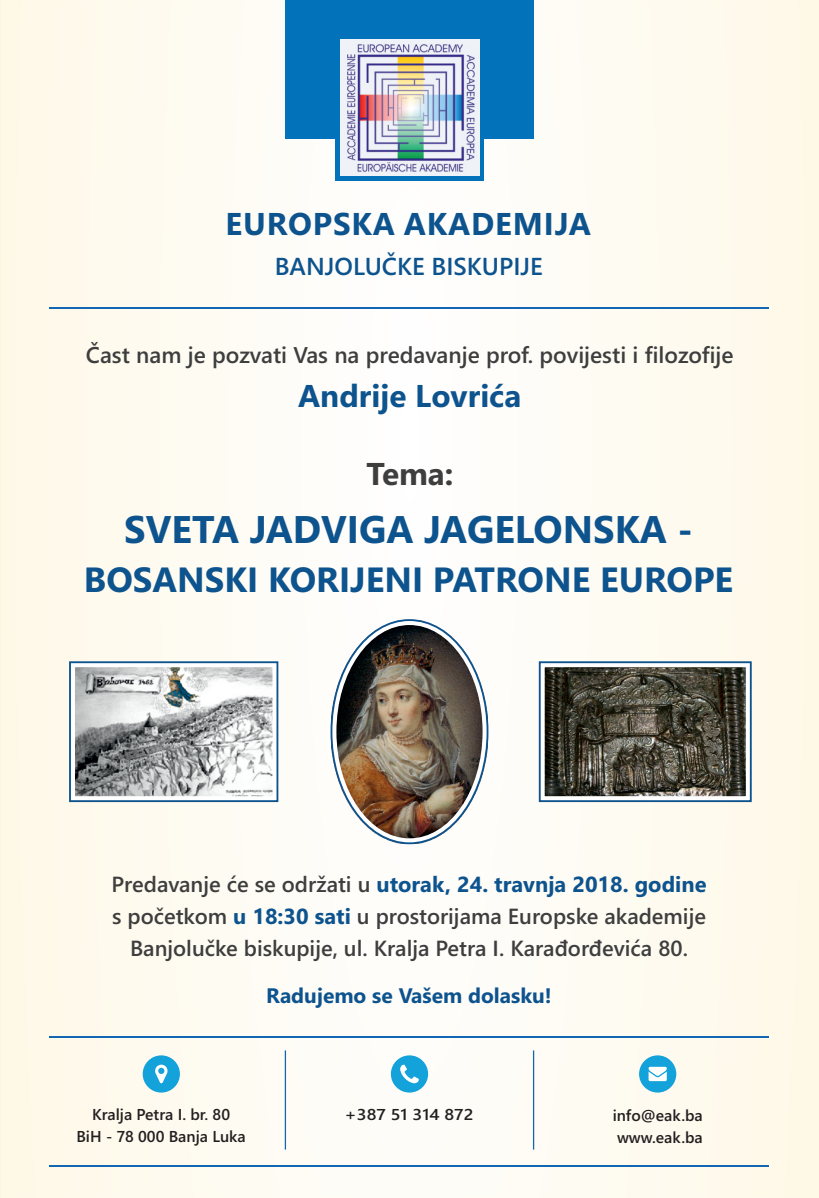
<style>
.page{position:relative;width:819px;height:1198px;background:#fff}
.page>*{position:absolute;margin:0;border:0;box-sizing:border-box;transform-origin:0 0}
.t1{font:700 38.5px "Segoe UI";color:#0d538e}
.t2{font:700 35px "Segoe UI";color:#0d538e}
.t3{font:700 31.5px "Segoe UI";letter-spacing:.02em;color:#0d538e}
.t4{font:700 31.5px "Segoe UI";color:#0d538e}
.t5{font:700 31.5px "Segoe UI";color:#3e3e3f}
.t6{font:600 24.5px "Segoe UI";color:#0d538e}
.t7{font:600 22.75px "Segoe UI";color:#3e3e3f}
.t8{font:600 21.88px/32px "Segoe UI";color:#3e3e3f;text-align:center}
.t9{font:700 21px "Segoe UI";color:#0d538e}
.t10{font:600 15.75px/22px "Segoe UI";color:#231f20}
.t11{font:600 15.75px "Segoe UI";color:#231f20;scale:1.12 1}
.s1{font-weight:700;color:#0d538e}
</style>
<div class="page">
<img style="left:0;top:0;width:819px;height:1198px">
<div style="left:335px;top:32px;width:149px;height:149px;background:#0273bb"></div>
<div style="left:285px;top:0;width:248px;height:139px;background:#0273bb"></div>
<img style="left:340px;top:40px;width:139px;height:136px">
<hr style="left:285px;top:1050px;width:1px;height:100px;background:#1167b3">
<hr style="left:533px;top:1050px;width:1px;height:100px;background:#1167b3">
<div style="left:143px;top:1055px;width:37px;height:38px;background:#14a2da;border-radius:50%"></div>
<svg style="left:155px;top:1065px;width:12px;height:18px"></svg>
<div style="left:391px;top:1055px;width:37px;height:38px;background:#14a2da;border-radius:50%"></div>
<svg style="left:400px;top:1065px;width:19px;height:18px"></svg>
<div style="left:639px;top:1055px;width:37px;height:38px;background:#14a2da;border-radius:50%"></div>
<svg style="left:648px;top:1067px;width:18px;height:14px"></svg>
<hr style="left:50px;top:307px;width:719px;height:1px;background:#1167b3">
<hr style="left:50px;top:1036px;width:719px;height:1px;background:#1167b3">
<hr style="left:50px;top:1165px;width:719px;height:1px;background:#1167b3">
<img style="left:331px;top:620px;width:156px;height:223px">
<img style="left:76px;top:668px;width:195px;height:127px">
<img style="left:545px;top:668px;width:199px;height:127px">
<div style="left:539px;top:662px;width:211px;height:139px;border:5px solid #fff"></div>
<div style="left:331px;top:620px;width:156px;height:223px;border:5px solid #fff;border-radius:50%"></div>
<div style="left:538px;top:661px;width:213px;height:141px;border:2px solid #0d538e"></div>
<div style="left:70px;top:662px;width:207px;height:139px;border:5px solid #fff"></div>
<div style="left:69px;top:661px;width:209px;height:141px;border:2px solid #0d538e"></div>
<h3 class="t3" style="left:225px;top:213px;width:367px">EUROPSKA AKADEMIJA</h3>
<p class="t6" style="left:275px;top:257px;width:270px">BANJOLUČKE BISKUPIJE</p>
<p class="t7" style="left:86px;top:347px;width:649px">Čast nam je pozvati Vas na predavanje prof. povijesti i filozofije</p>
<h3 class="t4" style="left:298px;top:384px;width:225px">Andrije Lovrića</h3>
<h3 class="t5" style="left:366px;top:462px;width:89px">Tema:</h3>
<h1 class="t1" style="left:124px;top:514px;width:570px">SVETA JADVIGA JAGELONSKA -</h1>
<h2 class="t2" style="left:84px;top:567px;width:650px">BOSANSKI KORIJENI PATRONE EUROPE</h2>
<p class="t8" style="left:111px;top:870px;width:596px">Predavanje će se održati u <span class="s1">utorak, 24. travnja 2018. godine </span>s početkom <span class="s1">u 18:30 sati</span> u prostorijama Europske akademije<br>Banjolučke biskupije, ul. Kralja Petra I. Karađorđevića 80.</p>
<p class="t9" style="left:266px;top:988px;width:287px">Radujemo se Vašem dolasku!</p>
<p class="t10" style="left:76px;top:1105px;width:171px;text-align:center">Kralja Petra I. br. 80<br>BiH - 78 000 Banja Luka</p>
<p class="t11" style="left:344px;top:1109px;width:117px">+387 51 314 872</p>
<p class="t10" style="left:612px;top:1105px;width:91px">info@eak.ba www.eak.ba</p>
</div>
